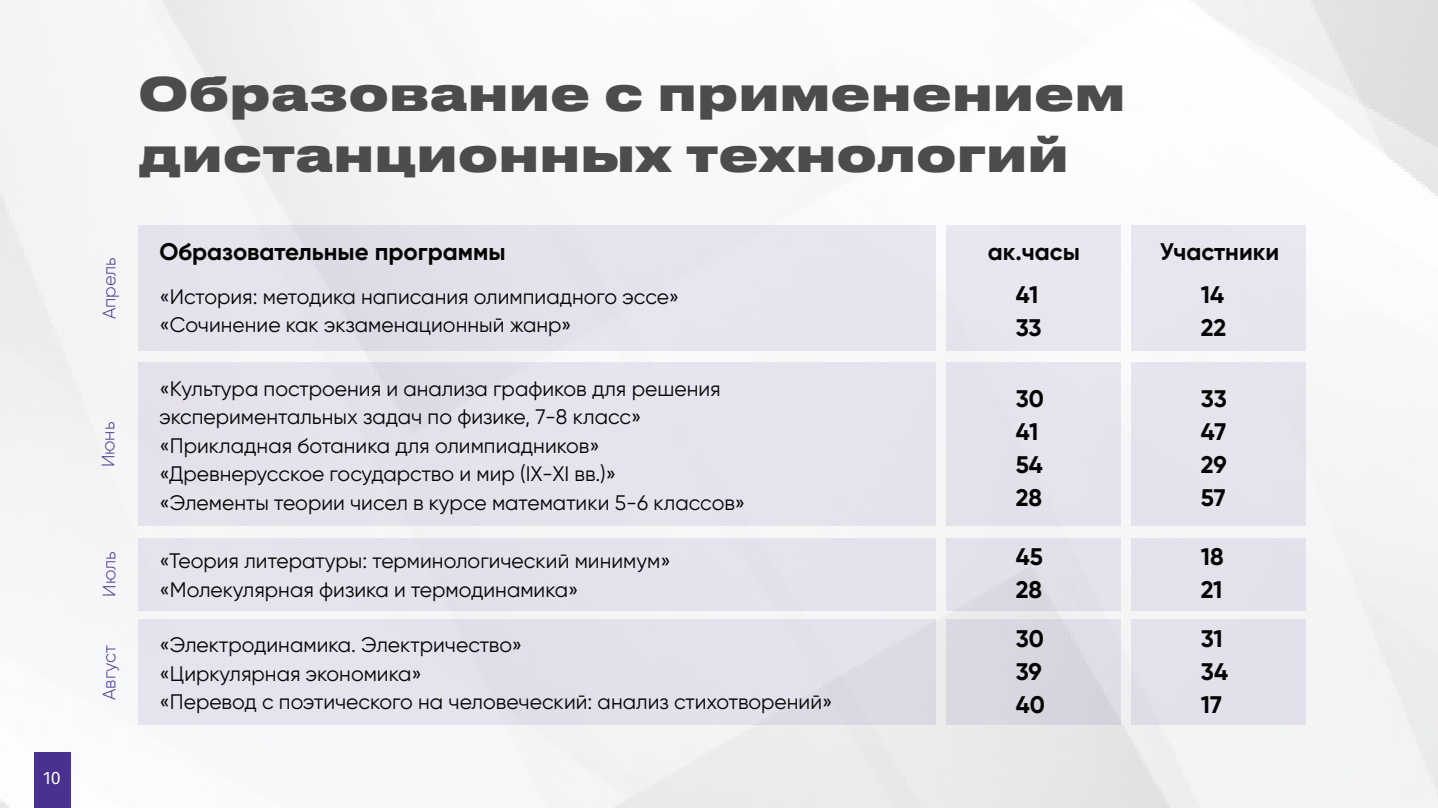
<style>
.page{position:relative;width:1438px;height:808px;background:#fff}
.page>*{position:absolute;margin:0;border:0;box-sizing:border-box;transform-origin:0 0}
.t1{font:800 45.75px/61.5px "Druk Text Wide Cyr";color:#4c4c4c}
.t2{font:700 24px/33px "Gilroy";color:#040503}
.t3{font:21px/28.5px "Gilroy";color:#040503}
.t4{font:300 18px "Gilroy";color:#49328f}
.t5{font:18px "Fira Sans";color:#fff}
</style>
<div class="page">
<img style="left:0;top:0;width:1437px;height:808px">
<div style="left:34px;top:752px;width:36px;height:56px;background:#49328f"></div>
<div style="left:138px;top:226px;width:797px;height:125px;background:#e5e3ec"></div>
<div style="left:138px;top:363px;width:797px;height:163px;background:#e5e3ec"></div>
<div style="left:138px;top:538px;width:797px;height:72px;background:#e4e2ec"></div>
<div style="left:138px;top:620px;width:797px;height:105px;background:#e4e1eb"></div>
<div style="left:946px;top:226px;width:174px;height:125px;background:#e8e7f1"></div>
<div style="left:946px;top:363px;width:174px;height:163px;background:#e4e2ec"></div>
<div style="left:946px;top:538px;width:174px;height:72px;background:#e2e0ea"></div>
<div style="left:946px;top:620px;width:174px;height:105px;background:#d9d7e1"></div>
<div style="left:1131px;top:226px;width:174px;height:125px;background:#e7e6f0"></div>
<div style="left:1131px;top:363px;width:174px;height:163px;background:#e5e3ed"></div>
<div style="left:1131px;top:538px;width:174px;height:72px;background:#e3e1eb"></div>
<div style="left:1131px;top:620px;width:174px;height:105px;background:#e2e0ea"></div>
<p class="t5" style="left:43px;top:764px;width:19px">10</p>
<h1 class="t1" style="left:138px;top:58px;width:988px">Образование с применением дистанционных технологий</h1>
<p class="t4" style="left:98px;top:319px;width:63px;rotate:-90deg">Апрель</p>
<p class="t4" style="left:97px;top:467px;width:47px;rotate:-90deg">Июнь</p>
<p class="t4" style="left:98px;top:597px;width:47px;rotate:-90deg">Июль</p>
<p class="t4" style="left:98px;top:700px;width:56px;rotate:-90deg">Август</p>
<p class="t2" style="left:159px;top:235px;width:347px">Образовательные программы</p>
<p class="t2" style="left:987px;top:235px;width:94px">ак.часы</p>
<p class="t2" style="left:1159px;top:235px;width:121px">Участники</p>
<p class="t3" style="left:159px;top:282px;width:521px">«История: методика написания олимпиадного эссе» «Сочинение как экзаменационный жанр»</p>
<p class="t2" style="left:1200px;top:278px;width:27px">14<br>22</p>
<p class="t2" style="left:1015px;top:278px;width:27px">41<br>33</p>
<p class="t3" style="left:159px;top:374px;width:587px">«Культура построения и анализа графиков для решения экспериментальных задач по физике, 7-8 класс» «Прикладная ботаника для олимпиадников» «Древнерусское государство и мир (IX-XI вв.)»<br>«Элементы теории чисел в курсе математики 5-6 классов»</p>
<p class="t3" style="left:159px;top:546px;width:512px">«Теория литературы: терминологический минимум» «Молекулярная физика и термодинамика»</p>
<p class="t3" style="left:159px;top:631px;width:674px">«Электродинамика. Электричество»<br>«Циркулярная экономика»<br>«Перевод с поэтического на человеческий: анализ стихотворений»</p>
<p class="t2" style="left:1015px;top:382px;width:30px">30<br>41<br>54<br>28</p>
<p class="t2" style="left:1015px;top:540px;width:29px">45<br>28</p>
<p class="t2" style="left:1015px;top:622px;width:31px">30<br>39<br>40</p>
<p class="t2" style="left:1200px;top:382px;width:27px;text-align:justify">33<br>47<br>29<br>57</p>
<p class="t2" style="left:1200px;top:540px;width:24px">18<br>21</p>
<p class="t2" style="left:1200px;top:622px;width:29px">31<br>34<br>17</p>
</div>
